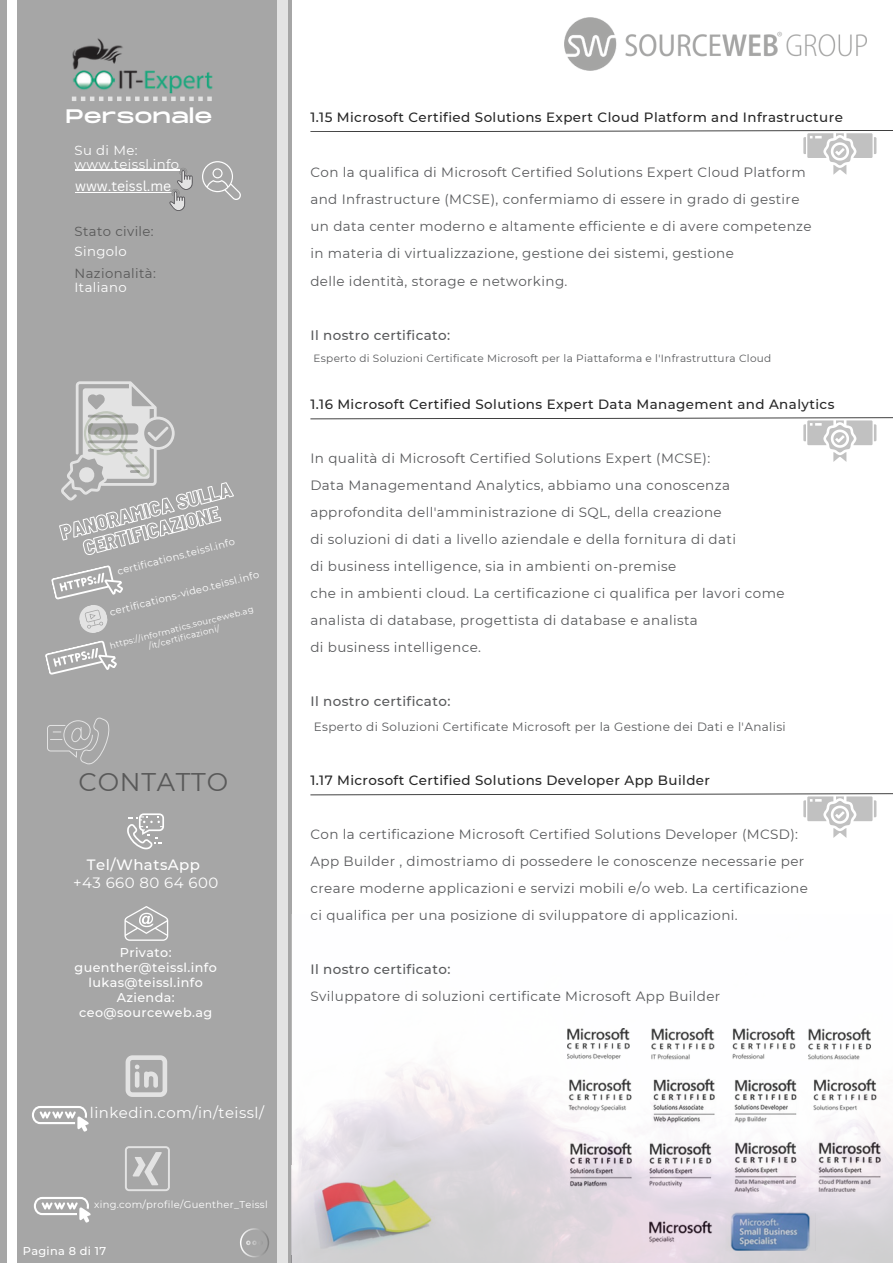
<style>
.page{position:relative;width:893px;height:1264px;background:#fff}
.page>*{position:absolute;margin:0;border:0;box-sizing:border-box;transform-origin:0 0}
.t1{font:25.5px "Montserrat";letter-spacing:.03em;color:#595959}
.t2{font:19.5px "Monument Extended";letter-spacing:.03em;color:#fff}
.t3{font:15px "Montserrat";letter-spacing:.03em;color:#fff}
.t4{font:500 15px "Montserrat";letter-spacing:.03em;color:#fff}
.t5{font:13.95px "Canva Sans";color:#fff}
.t6{font:13.5px/27px "Montserrat";letter-spacing:.03em;color:#58595b}
.t7{font:500 13.5px "Montserrat";letter-spacing:.03em;color:#262626}
.t8{font:500 13.5px "Montserrat";letter-spacing:.03em;color:#58595b}
.t9{font:13.2px/14.2px "Montserrat";letter-spacing:.03em;color:#fff}
.t10{font:13.2px "Montserrat";letter-spacing:.03em;color:#595959}
.t11{font:500 12.75px/14.9px "Montserrat";letter-spacing:.03em;color:#fff;text-align:center}
.t12{font:12px "Montserrat";letter-spacing:.03em;color:#58595b}
.t13{font:500 11.4px "Montserrat";letter-spacing:.03em;color:#fff}
.t14{font:10.5px "Montserrat";letter-spacing:.03em;color:#58595b}
.t15{font:10.05px "Montserrat";color:#fff}
.t16{font:9.9px "Montserrat";letter-spacing:.03em;color:#fff}
.t17{font:8.55px/9.9px "Montserrat";color:#fff;text-align:center}
</style>
<div class="page">
<div style="left:0;top:0;width:291px;height:1262px;background:#a6a6a6"></div>
<svg style="left:47px;top:717px;width:62px;height:47px"></svg>
<img style="left:72px;top:38px;width:141px;height:56px">
<svg style="left:72px;top:97px;width:140px;height:4px"></svg>
<svg style="left:240px;top:1228px;width:29px;height:30px"></svg>
<svg style="left:202px;top:161px;width:39px;height:39px"></svg>
<hr style="left:75px;top:192px;width:96px;height:1px;background:#fff">
<svg style="left:169px;top:168px;width:24px;height:43px"></svg>
<svg style="left:126px;top:1055px;width:41px;height:41px"></svg>
<svg style="left:32px;top:1106px;width:57px;height:25px"></svg>
<svg style="left:34px;top:1197px;width:57px;height:25px"></svg>
<svg style="left:125px;top:1146px;width:45px;height:45px"></svg>
<div style="left:7px;top:0;width:9px;height:1262px;background:#fff"></div>
<div style="left:277px;top:0;width:10px;height:1262px;background:#e3e3e3"></div>
<img style="left:291px;top:914px;width:601px;height:348px">
<svg style="left:310px;top:130px;width:582px;height:45px"></svg>
<img style="left:564px;top:18px;width:301px;height:53px">
<svg style="left:310px;top:417px;width:582px;height:45px"></svg>
<svg style="left:310px;top:793px;width:582px;height:45px"></svg>
<svg style="left:127px;top:813px;width:37px;height:36px"></svg>
<svg style="left:124px;top:906px;width:44px;height:34px"></svg>
<svg style="left:45px;top:381px;width:189px;height:294px"></svg>
<hr style="left:75px;top:170px;width:104px;height:1px;background:#fff">
<h2 class="t2" style="left:66px;top:105px;width:148px">Personale</h2>
<p class="t9" style="left:75px;top:143px;width:106px">Su di Me: www.teissl.info</p>
<p class="t5" style="left:75px;top:176px;width:98px">www.teissl.me</p>
<p class="t10" style="left:75px;top:223px;width:81px">Stato civile:</p>
<p class="t9" style="left:75px;top:244px;width:54px">Singolo</p>
<p class="t10" style="left:75px;top:265px;width:83px">Nazionalità:</p>
<p class="t9" style="left:75px;top:280px;width:53px">Italiano</p>
<p class="t15" style="left:116px;top:565px;width:122px;rotate:-14deg">certifications.teissl.info</p>
<p class="t15" style="left:108px;top:605px;width:155px;rotate:-14deg">certifications-video.teissl.info</p>
<p class="t17" style="left:109px;top:640px;width:149px;rotate:-14deg">https://informatics.sourceweb.ag /it/certificazioni/</p>
<h1 class="t1" style="left:79px;top:766px;width:151px">CONTATTO</h1>
<p class="t4" style="left:87px;top:855px;width:115px">Tel/WhatsApp</p>
<p class="t3" style="left:73px;top:873px;width:147px">+43 660 80 64 600</p>
<p class="t4" style="left:87px;top:864px;width:115px">Tel/WhatsApp</p>
<p class="t3" style="left:73px;top:882px;width:147px">+43 660 80 64 600</p>
<p class="t11" style="left:74px;top:945px;width:144px">Privato: guenther@teissl.info lukas@teissl.info<br>Azienda: ceo@sourceweb.ag</p>
<p class="t3" style="left:90px;top:1103px;width:175px">linkedin.com/in/teissl/</p>
<p class="t16" style="left:94px;top:1198px;width:175px">xing.com/profile/Guenther_Teissl</p>
<p class="t13" style="left:23px;top:1243px;width:85px">Pagina 8 di 17</p>
<p class="t7" style="left:310px;top:109px;width:534px">1.15 Microsoft Certified Solutions Expert Cloud Platform and Infrastructure</p>
<p class="t6" style="left:310px;top:159px;width:502px">Con la qualifica di Microsoft Certified Solutions Expert Cloud Platform and Infrastructure (MCSE), confermiamo di essere in grado di gestire un data center moderno e altamente efficiente e di avere competenze in materia di virtualizzazione, gestione dei sistemi, gestione<br>delle identità, storage e networking.</p>
<p class="t8" style="left:310px;top:327px;width:141px">Il nostro certificato:</p>
<p class="t14" style="left:313px;top:351px;width:459px">Esperto di Soluzioni Certificate Microsoft per la Piattaforma e l'Infrastruttura Cloud</p>
<p class="t7" style="left:310px;top:396px;width:525px">1.16 Microsoft Certified Solutions Expert Data Management and Analytics</p>
<p class="t6" style="left:310px;top:444px;width:475px">In qualità di Microsoft Certified Solutions Expert (MCSE):<br>Data Managementand Analytics, abbiamo una conoscenza approfondita dell'amministrazione di SQL, della creazione<br>di soluzioni di dati a livello aziendale e della fornitura di dati<br>di business intelligence, sia in ambienti on-premise<br>che in ambienti cloud. La certificazione ci qualifica per lavori come analista di database, progettista di database e analista<br>di business intelligence.</p>
<p class="t8" style="left:310px;top:692px;width:141px">Il nostro certificato:</p>
<p class="t12" style="left:314px;top:719px;width:473px">Esperto di Soluzioni Certificate Microsoft per la Gestione dei Dati e l'Analisi</p>
<p class="t7" style="left:310px;top:771px;width:401px">1.17 Microsoft Certified Solutions Developer App Builder</p>
<p class="t6" style="left:310px;top:820px;width:499px">Con la certificazione Microsoft Certified Solutions Developer (MCSD):<br>App Builder , dimostriamo di possedere le conoscenze necessarie per creare moderne applicazioni e servizi mobili e/o web. La certificazione ci qualifica per una posizione di sviluppatore di applicazioni.</p>
<p class="t8" style="left:310px;top:960px;width:141px">Il nostro certificato:</p>
<p class="t6" style="left:310px;top:982px;width:411px">Sviluppatore di soluzioni certificate Microsoft App Builder</p>
</div>
